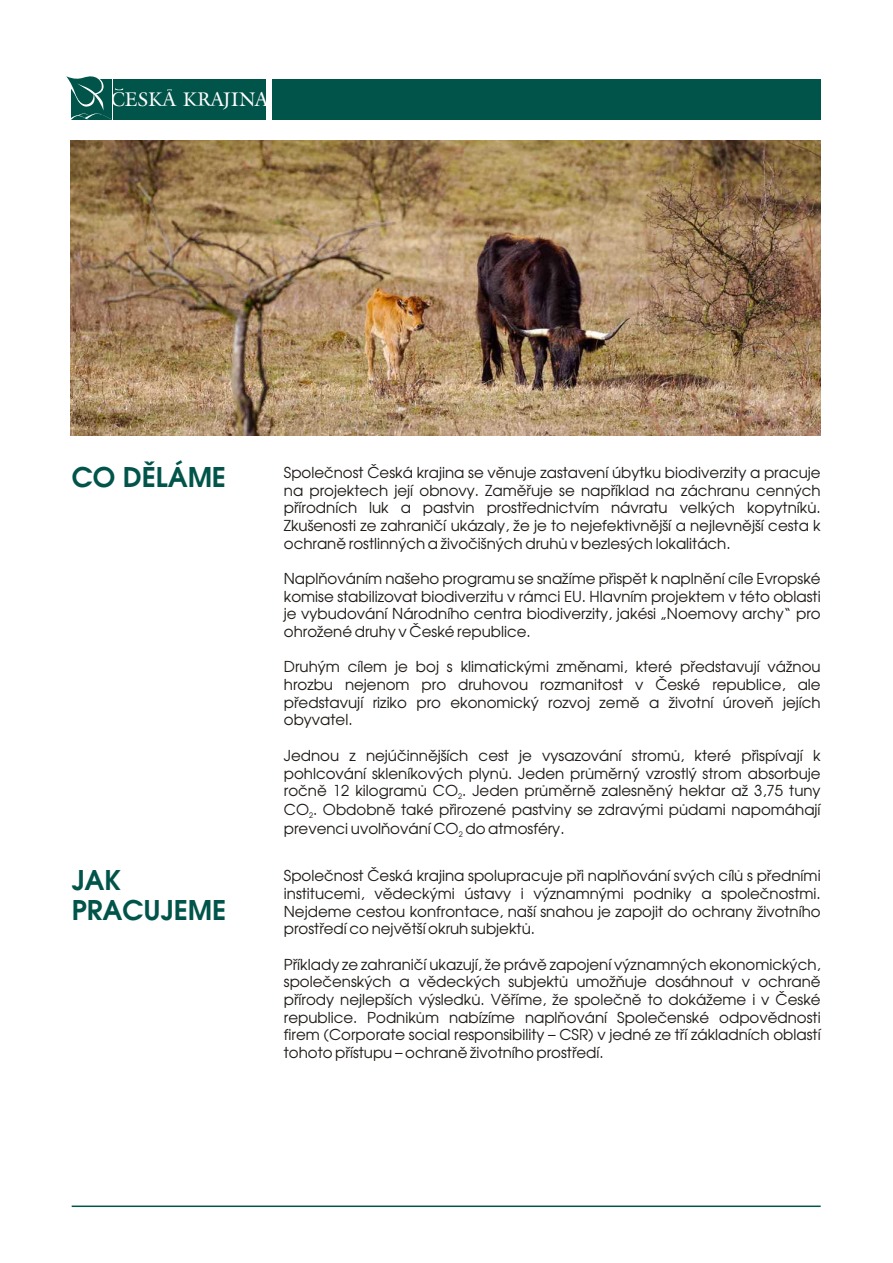
<style>
.page{position:relative;width:893px;height:1263px;background:#fff}
.page>*{position:absolute;margin:0;border:0;box-sizing:border-box;transform-origin:0 0}
.t1{font:700 27px/30.2px "Avalon";color:#00544a}
.t2{font:19.5px "Galliard ITCCE";letter-spacing:-.02em;color:#fff}
.t3{font:15px/17.7px "Avalon";color:#1f1a17;text-align:justify}
.t4{font:7.5px "Avalon";color:#1f1a17}
</style>
<div class="page">
<div style="left:272px;top:79px;width:548px;height:40px;background:#00544a"></div>
<div style="left:113px;top:79px;width:152px;height:40px;background:#00544a"></div>
<svg style="left:66px;top:76px;width:57px;height:44px"></svg>
<hr style="left:72px;top:1205px;width:749px;height:2px;background:#00544a">
<img style="left:70px;top:141px;width:751px;height:294px">
<h2 class="t2" style="left:111px;top:91px;width:159px">CESKA KRAJINA</h2>
<h1 class="t1" style="left:72px;top:464px;width:156px">CO DĚLÁME</h1>
<h1 class="t1" style="left:72px;top:867px;width:156px">JAK<br>PRACUJEME</h1>
<p class="t3" style="left:284px;top:465px;width:538px">Společnost Česká krajina se věnuje zastavení úbytku biodiverzity a pracuje na projektech její obnovy. Zaměřuje se například na záchranu cenných přírodních luk a pastvin prostřednictvím návratu velkých kopytníků.<br>Zkušenosti ze zahraničí ukázaly, že je to nejefektivnější a nejlevnější cesta k ochraně rostlinných a živočišných druhů v bezlesých lokalitách.</p>
<p class="t3" style="left:284px;top:571px;width:538px">Naplňováním našeho programu se snažíme přispět k naplnění cíle Evropské komise stabilizovat biodiverzitu v rámci EU. Hlavním projektem v této oblasti je vybudování Národního centra biodiverzity, jakési „Noemovy archy“ pro ohrožené druhy v České republice.</p>
<p class="t3" style="left:284px;top:659px;width:538px">Druhým cílem je boj s klimatickými změnami, které představují vážnou hrozbu nejenom pro druhovou rozmanitost v České republice, ale představují riziko pro ekonomický rozvoj země a životní úroveň jejích obyvatel.</p>
<p class="t3" style="left:284px;top:748px;width:538px">Jednou z nejúčinnějších cest je vysazování stromů, které přispívají k pohlcování skleníkových plynů. Jeden průměrný vzrostlý strom absorbuje ročně 12 kilogramů CO . Jeden průměrně zalesněný hektar až 3,75 tuny</p>
<p class="t4" style="left:458px;top:793px;width:6px">2</p>
<p class="t3" style="left:284px;top:802px;width:538px">CO . Obdobně také přirozené pastviny se zdravými půdami napomáhají</p>
<p class="t4" style="left:309px;top:812px;width:6px">2</p>
<p class="t3" style="left:284px;top:821px;width:282px">prevenci uvolňování CO do atmosféry.</p>
<p class="t4" style="left:459px;top:831px;width:6px">2</p>
<p class="t3" style="left:284px;top:868px;width:538px">Společnost Česká krajina spolupracuje při naplňování svých cílů s předními institucemi, vědeckými ústavy i významnými podniky a společnostmi.<br>Nejdeme cestou konfrontace, naší snahou je zapojit do ochrany životního prostředí co největší okruh subjektů.</p>
<p class="t3" style="left:284px;top:956px;width:538px">Příklady ze zahraničí ukazují, že právě zapojení významných ekonomických, společenských a vědeckých subjektů umožňuje dosáhnout v ochraně přírody nejlepších výsledků. Věříme, že společně to dokážeme i v České republice. Podnikům nabízíme naplňování Společenské odpovědnosti firem (Corporate social responsibility – CSR) v jedné ze tří základních oblastí tohoto přístupu – ochraně životního prostředí.</p>
</div>
